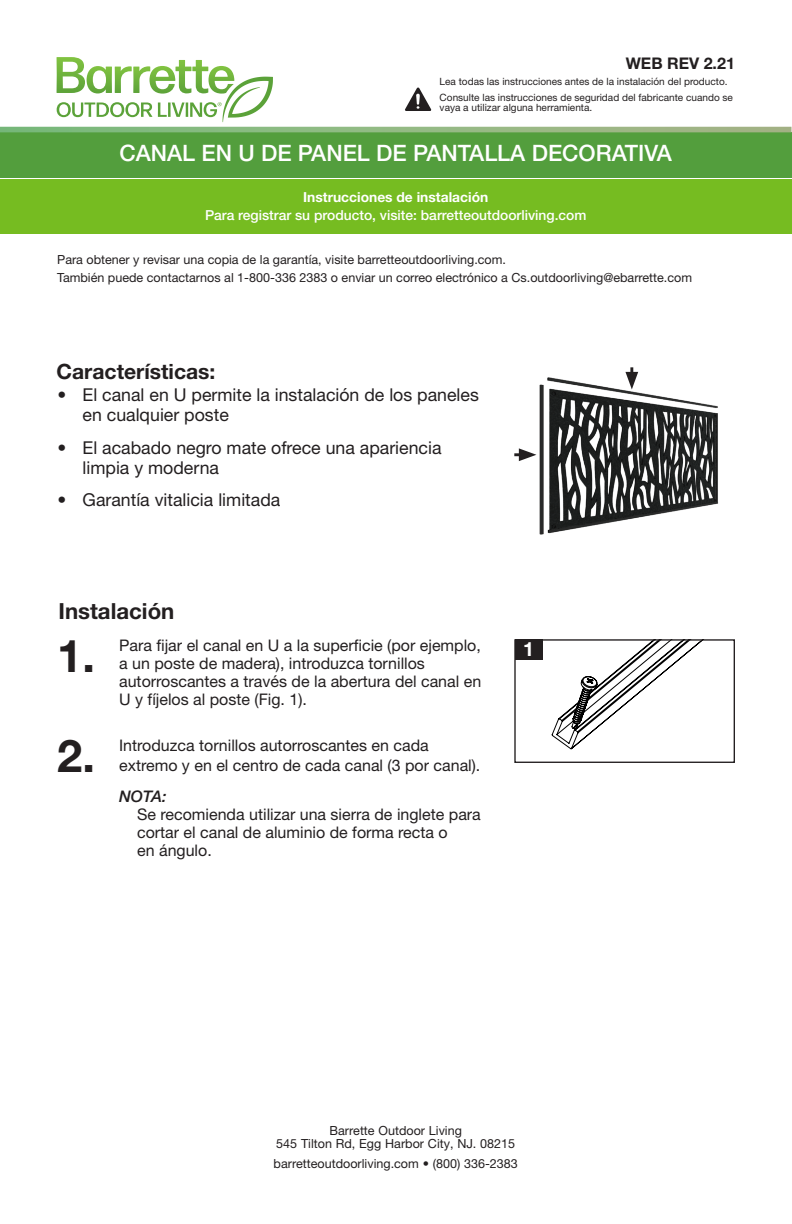
<style>
.page{position:relative;width:792px;height:1224px;background:#fff}
.page>*{position:absolute;margin:0;border:0;box-sizing:border-box;transform-origin:0 0}
.Big_Number{font:700 45.2px "Helvetica Neue LT Std";color:#231f20}
.Headline{font:500 22.6px "Helvetica Neue LT Std";color:#fff}
.t1{font:700 22.2px "Helvetica Neue LT Std";color:#231f20}
.t2{font:700 21px "Helvetica Neue LT Std";color:#231f20}
.t3{font:700 19.8px "Helvetica Neue LT Std";color:#fff}
.t4{font:17.8px/20px "Helvetica Neue LT Std";color:#231f20}
.t5{font:16px/18px "Helvetica Neue LT Std";color:#231f20}
.Body_Copy{font:700 16px "Helvetica Neue LT Std";color:#231f20}
.t6{font:italic 500 16px "Helvetica Neue LT Std";color:#231f20}
.t7{font:500 13.8px/17.6px "Helvetica Neue LT Std";color:#fff;text-align:center}
.Body_Copy-2{font:12.6px/17.6px "Helvetica Neue LT Std";color:#231f20}
.Body_Copy-3{font:10px/10px "Helvetica Neue LT Std";color:#231f20}
.s1{font-weight:700}
</style>
<div class="page">
<svg style="left:551px;top:641px;width:151px;height:109px"></svg>
<div style="left:514px;top:639px;width:221px;height:124px;border:1px solid #231f20"></div>
<div style="left:515px;top:639px;width:27px;height:21px;background:#231f20"></div>
<img style="left:536px;top:372px;width:183px;height:163px">
<svg style="left:625px;top:367px;width:13px;height:22px"></svg>
<svg style="left:514px;top:448px;width:22px;height:13px"></svg>
<div style="left:0;top:132px;width:792px;height:46px;background:#539e3d"></div>
<div style="left:0;top:180px;width:792px;height:54px;background:#76bc21"></div>
<svg style="left:0;top:127px;width:792px;height:5px;background:#90b882"></svg>
<svg style="left:57px;top:57px;width:216px;height:65px"></svg>
<svg style="left:405px;top:88px;width:26px;height:23px"></svg>
<p class="Body_Copy" style="left:626px;top:53px;width:111px">WEB REV 2.21</p>
<p class="Body_Copy-3" style="left:440px;top:77px;width:290px">Lea todas las instrucciones antes de la instalación del producto.</p>
<p class="Body_Copy-3" style="left:440px;top:92px;width:295px">Consulte las instrucciones de seguridad del fabricante cuando se vaya a utilizar alguna herramienta.</p>
<p class="Headline" style="left:119px;top:140px;width:554px">CANAL EN U DE PANEL DE PANTALLA DECORATIVA</p>
<p class="t7" style="left:205px;top:189px;width:383px"><span class="s1">Instrucciones de instalación<br></span>Para registrar su producto, visite: barretteoutdoorliving.com</p>
<p class="Body_Copy-2" style="left:57px;top:251px;width:636px">Para obtener y revisar una copia de la garantía, visite barretteoutdoorliving.com.<br>También puede contactarnos al 1-800-336 2383 o enviar un correo electrónico a Cs.outdoorliving@ebarrette.com</p>
<p class="t2" style="left:57px;top:358px;width:160px">Características:</p>
<p class="t4" style="left:83px;top:385px;width:398px;text-indent:-25px">• El canal en U permite la instalación de los paneles en cualquier poste</p>
<p class="t4" style="left:83px;top:437px;width:360px;text-indent:-25px">• El acabado negro mate ofrece una apariencia limpia y moderna</p>
<p class="t4" style="left:58px;top:490px;width:224px">• Garantía vitalicia limitada</p>
<p class="t1" style="left:59px;top:598px;width:117px">Instalación</p>
<p class="Big_Number" style="left:57px;top:628px;width:39px">1.</p>
<p class="Big_Number" style="left:57px;top:728px;width:39px">2.</p>
<p class="t5" style="left:119px;top:636px;width:364px">Para fijar el canal en U a la superficie (por ejemplo, a un poste de madera), introduzca tornillos autorroscantes a través de la abertura del canal en U y fíjelos al poste (Fig. 1).</p>
<p class="t5" style="left:119px;top:735px;width:363px;line-height:20px">Introduzca tornillos autorroscantes en cada extremo y en el centro de cada canal (3 por canal).</p>
<p class="t6" style="left:119px;top:787px;width:49px">NOTA:</p>
<p class="t5" style="left:137px;top:805px;width:345px">Se recomienda utilizar una sierra de inglete para cortar el canal de aluminio de forma recta o<br>en ángulo.</p>
<p class="t3" style="left:523px;top:637px;width:12px">1</p>
<p class="Body_Copy-2" style="left:276px;top:1123px;width:240px;line-height:13.8px;text-align:center">Barrette Outdoor Living<br>545 Tilton Rd, Egg Harbor City, NJ. 08215</p>
<p class="Body_Copy-2" style="left:274px;top:1154px;width:246px">barretteoutdoorliving.com • (800) 336-2383</p>
</div>
